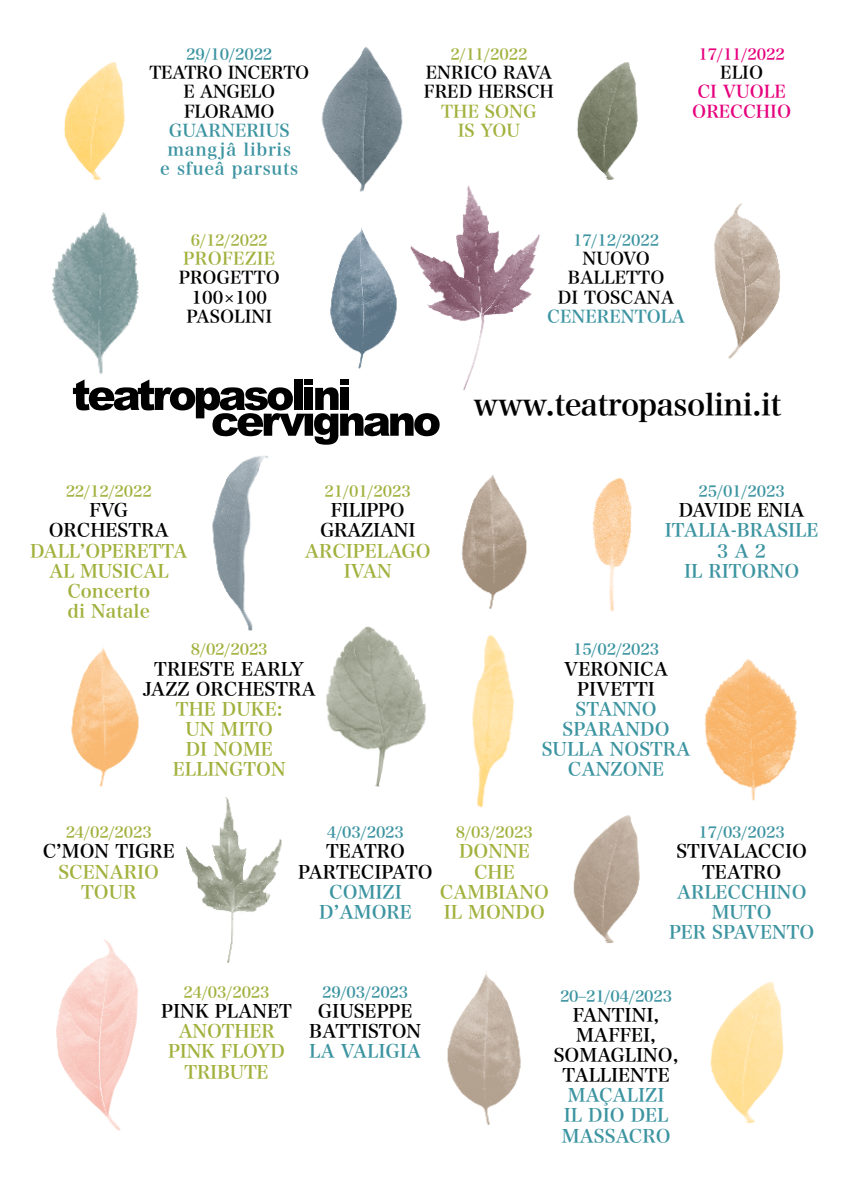
<style>
.page{position:relative;width:851px;height:1191px;background:#fff}
.page>*{position:absolute;margin:0;border:0;box-sizing:border-box;transform-origin:0 0}
.t1{font:30px "Hira Min Pro N W6";letter-spacing:-.02em;color:#000}
.t2{font:18.2px/20.2px "Hira Min Pro N W6";color:#000;text-align:center}
.t3{font:18.2px/20.2px "Hira Min Pro N W6";color:#a2b13d;text-align:center}
.t4{font:18.2px/20.2px "Hira Min Pro N W6";color:#3c94a1;text-align:center}
.t5{font:17.2px/19.2px "Hira Min Pro N W6";color:#000;text-align:center}
.t6{font:17.2px/19.2px "Hira Min Pro N W6";letter-spacing:.04em;color:#3c94a1;text-align:center}
.t7{font:17.2px/19.2px "Hira Min Pro N W6";letter-spacing:-.02em;color:#000;text-align:center}
.t8{font:17.2px/19.2px "Hira Min Pro N W6";color:#e6007d}
.t9{font:17.2px/19.2px "Hira Min Pro N W6";color:#a2b13d;text-align:center}
.t10{font:17.2px "Hira Min Pro N W6";color:#3c94a1}
.t11{font:17.2px "Hira Min Pro N W6";letter-spacing:.02em;color:#a2b13d}
.t12{font:15.4px "Hira Min Pro N W6";letter-spacing:-.01em;color:#3c94a1}
.t13{font:15.4px "Hira Min Pro N W6";letter-spacing:-.01em;color:#a2b13d}
.t14{font:15.4px "Hira Min Pro N W6";letter-spacing:-.01em;color:#e6007d}
</style>
<div class="page">
<svg style="left:73px;top:379px;width:366px;height:66px"></svg>
<div style="left:305px;top:379px;width:8px;height:6px;background:#000"></div>
<img style="left:472px;top:634px;width:42px;height:174px">
<img style="left:704px;top:659px;width:93px;height:142px">
<img style="left:313px;top:227px;width:95px;height:158px">
<img style="left:71px;top:647px;width:68px;height:140px">
<img style="left:212px;top:455px;width:56px;height:176px">
<img style="left:408px;top:185px;width:132px;height:204px">
<img style="left:52px;top:212px;width:100px;height:171px">
<img style="left:326px;top:626px;width:100px;height:161px">
<img style="left:577px;top:62px;width:61px;height:118px">
<img style="left:573px;top:815px;width:67px;height:129px">
<img style="left:592px;top:478px;width:40px;height:134px">
<img style="left:321px;top:47px;width:82px;height:145px">
<img style="left:64px;top:62px;width:61px;height:118px">
<img style="left:710px;top:981px;width:74px;height:142px">
<img style="left:186px;top:797px;width:96px;height:165px">
<img style="left:714px;top:203px;width:67px;height:156px">
<img style="left:461px;top:475px;width:66px;height:134px">
<img style="left:447px;top:971px;width:74px;height:154px">
<img style="left:56px;top:939px;width:82px;height:192px">
<p class="t12" style="left:186px;top:41px;width:88px">29/10/2022</p>
<p class="t7" style="left:149px;top:62px;width:161px">TEATRO INCERTO<br>E ANGELO<br>FLORAMO</p>
<p class="t6" style="left:160px;top:119px;width:139px">GUARNERIUS mangjâ libris<br>e sfueâ parsuts</p>
<p class="t13" style="left:191px;top:226px;width:78px">6/12/2022</p>
<p class="t11" style="left:183px;top:243px;width:94px">PROFEZIE</p>
<p class="t5" style="left:179px;top:267px;width:103px">PROGETTO<br>100×100<br>PASOLINI</p>
<p class="t13" style="left:450px;top:41px;width:78px">2/11/2022</p>
<p class="t5" style="left:424px;top:62px;width:132px;text-align:left">ENRICO RAVA<br>FRED HERSCH</p>
<p class="t9" style="left:441px;top:100px;width:97px">THE SONG<br>IS YOU</p>
<p class="t14" style="left:698px;top:41px;width:88px">17/11/2022</p>
<p class="t5" style="left:720px;top:62px;width:44px">ELIO</p>
<p class="t8" style="left:692px;top:81px;width:100px">CI VUOLE<br>ORECCHIO</p>
<p class="t12" style="left:573px;top:226px;width:88px">17/12/2022</p>
<p class="t5" style="left:557px;top:248px;width:118px">NUOVO<br>BALLETTO<br>DI TOSCANA</p>
<p class="t10" style="left:547px;top:301px;width:139px">CENERENTOLA</p>
<h1 class="t1" style="left:473px;top:378px;width:309px">www.teatropasolini.it</h1>
<p class="t13" style="left:66px;top:478px;width:88px">22/12/2022</p>
<p class="t2" style="left:49px;top:499px;width:121px">FVG<br>ORCHESTRA</p>
<p class="t3" style="left:30px;top:539px;width:159px">DALL’OPERETTA<br>AL MUSICAL<br>Concerto<br>di Natale</p>
<p class="t13" style="left:324px;top:478px;width:88px">21/01/2023</p>
<p class="t2" style="left:320px;top:499px;width:97px">FILIPPO<br>GRAZIANI</p>
<p class="t3" style="left:305px;top:539px;width:127px">ARCIPELAGO<br>IVAN</p>
<p class="t13" style="left:191px;top:636px;width:78px">8/02/2023</p>
<p class="t2" style="left:143px;top:657px;width:174px">TRIESTE EARLY<br>JAZZ ORCHESTRA</p>
<p class="t3" style="left:173px;top:697px;width:114px">THE DUKE:<br>UN MITO<br>DI NOME<br>ELLINGTON</p>
<p class="t12" style="left:698px;top:478px;width:88px">25/01/2023</p>
<p class="t2" style="left:678px;top:499px;width:127px">DAVIDE ENIA</p>
<p class="t4" style="left:664px;top:519px;width:155px">ITALIA-BRASILE<br>3 A 2<br>IL RITORNO</p>
<p class="t12" style="left:573px;top:636px;width:88px">15/02/2023</p>
<p class="t2" style="left:564px;top:657px;width:106px">VERONICA<br>PIVETTI</p>
<p class="t4" style="left:541px;top:697px;width:150px">STANNO<br>SPARANDO<br>SULLA NOSTRA<br>CANZONE</p>
<p class="t13" style="left:66px;top:819px;width:88px">24/02/2023</p>
<p class="t2" style="left:43px;top:840px;width:133px">C’MON TIGRE</p>
<p class="t3" style="left:58px;top:860px;width:102px">SCENARIO<br>TOUR</p>
<p class="t12" style="left:327px;top:819px;width:78px">4/03/2023</p>
<p class="t2" style="left:298px;top:840px;width:136px">TEATRO<br>PARTECIPATO</p>
<p class="t4" style="left:319px;top:880px;width:94px">COMIZI<br>D’AMORE</p>
<p class="t13" style="left:456px;top:819px;width:78px">8/03/2023</p>
<p class="t3" style="left:439px;top:840px;width:111px">DONNE<br>CHE<br>CAMBIANO<br>IL MONDO</p>
<p class="t12" style="left:698px;top:819px;width:88px">17/03/2023</p>
<p class="t2" style="left:676px;top:840px;width:132px">STIVALACCIO<br>TEATRO</p>
<p class="t4" style="left:669px;top:880px;width:147px">ARLECCHINO<br>MUTO<br>PER SPAVENTO</p>
<p class="t13" style="left:183px;top:978px;width:88px">24/03/2023</p>
<p class="t2" style="left:161px;top:999px;width:132px">PINK PLANET</p>
<p class="t3" style="left:168px;top:1020px;width:118px">ANOTHER<br>PINK FLOYD<br>TRIBUTE</p>
<p class="t12" style="left:322px;top:978px;width:88px">29/03/2023</p>
<p class="t2" style="left:309px;top:999px;width:113px">GIUSEPPE<br>BATTISTON</p>
<p class="t4" style="left:309px;top:1040px;width:113px">LA VALIGIA</p>
<p class="t12" style="left:560px;top:982px;width:114px">20–21/04/2023</p>
<p class="t2" style="left:553px;top:1003px;width:126px">FANTINI,<br>MAFFEI,<br>SOMAGLINO,<br>TALLIENTE</p>
<p class="t4" style="left:561px;top:1084px;width:110px">MAÇALIZI<br>IL DIO DEL<br>MASSACRO</p>
</div>
